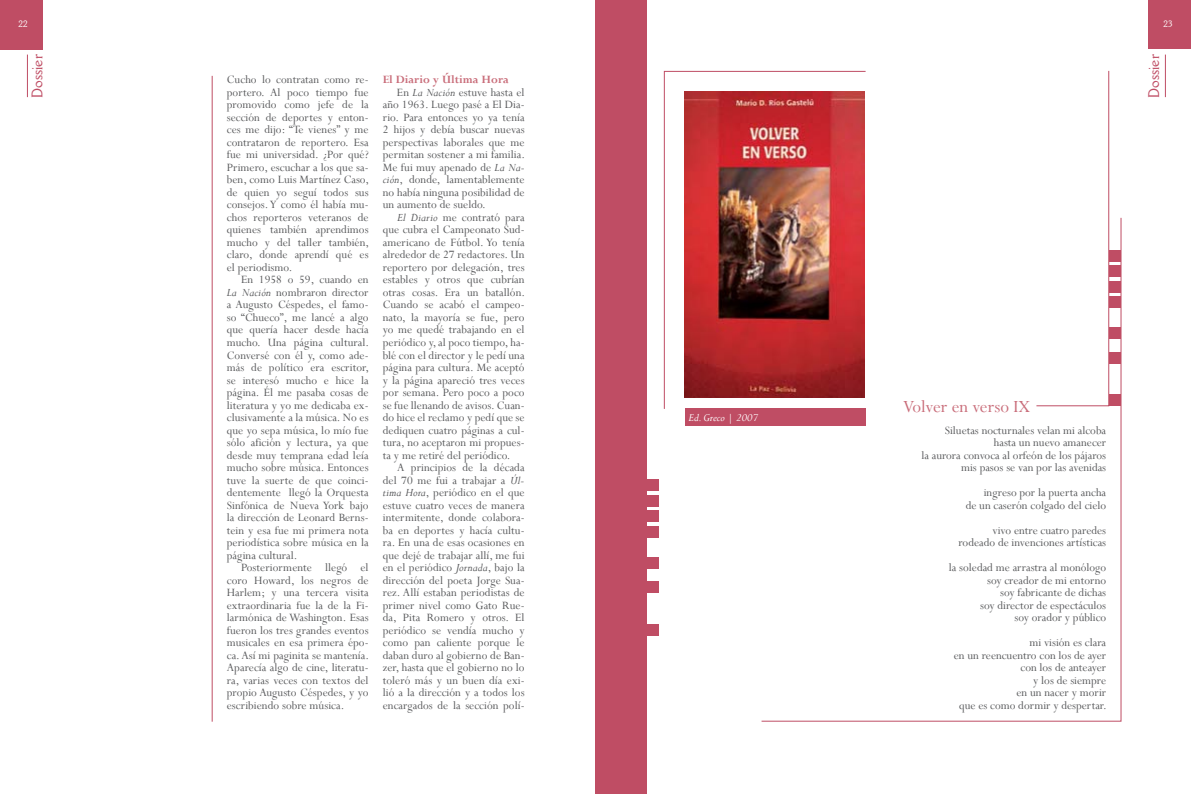
<style>
.page{position:relative;width:1191px;height:794px;background:#fff}
.page>*{position:absolute;margin:0;border:0;box-sizing:border-box;transform-origin:0 0}
.t1{font:19px "Perpetua";color:#c96d7a}
.t2{font:15px "Della Robbia BT";color:#bf4d64}
.t3{font:12.5px/12.5px "Perpetua";letter-spacing:.005em;color:#58595b;text-align:right}
.t4{font:700 12.5px "Perpetua";letter-spacing:.005em;color:#c96d7a}
.t5{font:italic 12px "Perpetua";color:#fff}
.t6{font:9px "Della Robbia BT";color:#fff}
.s1{font-style:italic}
</style>
<div class="page">
<div style="left:1148px;top:0;width:43px;height:49px;background:#bf4d64"></div>
<div style="left:0;top:0;width:43px;height:49px;background:#bf4d64"></div>
<hr style="left:27px;top:55px;width:1px;height:42px;background:#bf4d64">
<hr style="left:1164px;top:55px;width:1px;height:42px;background:#bf4d64">
<svg style="left:663px;top:70px;width:203px;height:339px"></svg>
<img style="left:685px;top:92px;width:179px;height:305px">
<hr style="left:212px;top:76px;width:1px;height:645px;background:#bf4d64">
<svg style="left:760px;top:217px;width:362px;height:505px"></svg>
<div style="left:685px;top:409px;width:180px;height:17px;background:#bf4d64"></div>
<svg style="left:1035px;top:70px;width:74px;height:337px"></svg>
<div style="left:1109px;top:249px;width:12px;height:12px;background:#bf4d64"></div>
<div style="left:1109px;top:265px;width:12px;height:12px;background:#bf4d64"></div>
<div style="left:1109px;top:281px;width:12px;height:12px;background:#bf4d64"></div>
<div style="left:1109px;top:296px;width:12px;height:12px;background:#bf4d64"></div>
<div style="left:1109px;top:327px;width:12px;height:12px;background:#bf4d64"></div>
<div style="left:1109px;top:351px;width:12px;height:12px;background:#bf4d64"></div>
<div style="left:1109px;top:394px;width:12px;height:12px;background:#bf4d64"></div>
<div style="left:647px;top:479px;width:12px;height:12px;background:#bf4d64"></div>
<div style="left:647px;top:495px;width:12px;height:12px;background:#bf4d64"></div>
<div style="left:647px;top:510px;width:12px;height:12px;background:#bf4d64"></div>
<div style="left:647px;top:526px;width:12px;height:12px;background:#bf4d64"></div>
<div style="left:647px;top:557px;width:12px;height:12px;background:#bf4d64"></div>
<div style="left:647px;top:581px;width:12px;height:12px;background:#bf4d64"></div>
<div style="left:647px;top:624px;width:12px;height:12px;background:#bf4d64"></div>
<div style="left:596px;top:0;width:51px;height:794px;background:#bf4d64"></div>
<p class="t6" style="left:18px;top:19px;width:11px">22</p>
<p class="t6" style="left:1163px;top:18px;width:11px">23</p>
<p class="t2" style="left:28px;top:98px;width:45px;rotate:-90deg">Dossier</p>
<p class="t2" style="left:1144px;top:98px;width:45px;rotate:-90deg">Dossier</p>
<p class="t4" style="left:383px;top:72px;width:128px">El Diario y Última Hora</p>
<p class="t3" style="left:397px;top:86px;width:129px">En <span class="s1">La Nación</span> estuve hasta el</p>
<p class="t3" style="left:383px;top:98px;width:143px">año 1963. Luego pasé a El Dia-</p>
<p class="t3" style="left:383px;top:111px;width:143px">rio. Para entonces yo ya tenía</p>
<p class="t3" style="left:383px;top:123px;width:143px">2 hijos y debía buscar nuevas</p>
<p class="t3" style="left:383px;top:136px;width:143px">perspectivas laborales que me</p>
<p class="t3" style="left:383px;top:148px;width:144px">permitan sostener a mi familia.</p>
<p class="t3" style="left:383px;top:161px;width:143px">Me fui muy apenado de <span class="s1">La Na-</span></p>
<p class="t3" style="left:383px;top:173px;width:143px"><span class="s1">ción</span>, donde, lamentablemente</p>
<p class="t3" style="left:383px;top:186px;width:143px">no había ninguna posibilidad de</p>
<p class="t3" style="left:383px;top:198px;width:105px">un aumento de sueldo.</p>
<p class="t3" style="left:397px;top:211px;width:129px"><span class="s1">El Diario</span> me contrató para</p>
<p class="t3" style="left:383px;top:223px;width:143px">que cubra el Campeonato Sud-</p>
<p class="t3" style="left:383px;top:236px;width:143px">americano de Fútbol. Yo tenía</p>
<p class="t3" style="left:383px;top:248px;width:143px">alrededor de 27 redactores. Un</p>
<p class="t3" style="left:383px;top:261px;width:143px">reportero por delegación, tres</p>
<p class="t3" style="left:383px;top:273px;width:143px">estables y otros que cubrían</p>
<p class="t3" style="left:383px;top:286px;width:144px">otras cosas. Era un batallón.</p>
<p class="t3" style="left:383px;top:298px;width:143px">Cuando se acabó el campeo-</p>
<p class="t3" style="left:383px;top:311px;width:143px">nato, la mayoría se fue, pero</p>
<p class="t3" style="left:383px;top:323px;width:143px">yo me quedé trabajando en el</p>
<p class="t3" style="left:383px;top:336px;width:143px">periódico y, al poco tiempo, ha-</p>
<p class="t3" style="left:383px;top:348px;width:143px">blé con el director y le pedí una</p>
<p class="t3" style="left:383px;top:361px;width:143px">página para cultura. Me aceptó</p>
<p class="t3" style="left:383px;top:373px;width:143px">y la página apareció tres veces</p>
<p class="t3" style="left:383px;top:386px;width:143px">por semana. Pero poco a poco</p>
<p class="t3" style="left:383px;top:398px;width:143px">se fue llenando de avisos. Cuan-</p>
<p class="t3" style="left:383px;top:411px;width:143px">do hice el reclamo y pedí que se</p>
<p class="t3" style="left:383px;top:423px;width:143px">dediquen cuatro páginas a cul-</p>
<p class="t3" style="left:383px;top:436px;width:143px">tura, no aceptaron mi propues-</p>
<p class="t3" style="left:383px;top:448px;width:129px">ta y me retiré del periódico.</p>
<p class="t3" style="left:397px;top:461px;width:129px">A principios de la década</p>
<p class="t3" style="left:383px;top:473px;width:143px">del 70 me fui a trabajar a <span class="s1">Úl-</span></p>
<p class="t3" style="left:383px;top:486px;width:143px"><span class="s1">tima Hora</span>, periódico en el que</p>
<p class="t3" style="left:383px;top:498px;width:143px">estuve cuatro veces de manera</p>
<p class="t3" style="left:383px;top:511px;width:143px">intermitente, donde colabora-</p>
<p class="t3" style="left:383px;top:523px;width:143px">ba en deportes y hacía cultu-</p>
<p class="t3" style="left:383px;top:536px;width:143px">ra. En una de esas ocasiones en</p>
<p class="t3" style="left:383px;top:548px;width:143px">que dejé de trabajar allí, me fui</p>
<p class="t3" style="left:383px;top:561px;width:143px">en el periódico <span class="s1">Jornada</span>, bajo la</p>
<p class="t3" style="left:383px;top:573px;width:143px">dirección del poeta Jorge Sua-</p>
<p class="t3" style="left:383px;top:586px;width:143px">rez. Allí estaban periodistas de</p>
<p class="t3" style="left:383px;top:598px;width:143px">primer nivel como Gato Rue-</p>
<p class="t3" style="left:383px;top:611px;width:143px">da, Pita Romero y otros. El</p>
<p class="t3" style="left:383px;top:623px;width:143px">periódico se vendía mucho y</p>
<p class="t3" style="left:383px;top:636px;width:143px">como pan caliente porque le</p>
<p class="t3" style="left:383px;top:648px;width:143px">daban duro al gobierno de Ban-</p>
<p class="t3" style="left:383px;top:661px;width:143px">zer, hasta que el gobierno no lo</p>
<p class="t3" style="left:383px;top:673px;width:143px">toleró más y un buen día exi-</p>
<p class="t3" style="left:383px;top:686px;width:143px">lió a la dirección y a todos los</p>
<p class="t3" style="left:383px;top:698px;width:143px">encargados de la sección polí-</p>
<p class="t3" style="left:227px;top:73px;width:144px;text-align:justify">Cucho lo contratan como re&shy;portero. Al poco tiempo fue promovido como jefe de la sección de deportes y enton&shy;ces me dijo: “Te vienes” y me contrataron de reportero. Esa fue mi universidad. ¿Por qué?<br>Primero, escuchar a los que sa&shy;ben, como Luis Martínez Caso, de quien yo seguí todos sus consejos. Y como él había mu&shy;chos reporteros veteranos de quienes también aprendimos mucho y del taller también, claro, donde aprendí qué es el periodismo.</p>
<p class="t3" style="left:227px;top:273px;width:144px;text-align:justify;text-indent:14px">En 1958 o 59, cuando en <span class="s1">La Nación</span> nombraron director a Augusto Céspedes, el famo&shy;so “Chueco”, me lancé a algo que quería hacer desde hacía mucho. Una página cultural.<br>Conversé con él y, como ade&shy;más de político era escritor, se interesó mucho e hice la página. Él me pasaba cosas de literatura y yo me dedicaba ex&shy;clusivamente a la música. No es que yo sepa música, lo mío fue sólo afición y lectura, ya que desde muy temprana edad leía mucho sobre música. Entonces tuve la suerte de que coinci&shy;dentemente llegó la Orquesta Sinfónica de Nueva York bajo la dirección de Leonard Berns&shy;tein y esa fue mi primera nota periodística sobre música en la página cultural.</p>
<p class="t3" style="left:227px;top:561px;width:144px;text-align:justify;text-indent:14px">Posteriormente llegó el coro Howard, los negros de Harlem; y una tercera visita extraordinaria fue la de la Fi&shy;larmónica de Washington. Esas fueron los tres grandes eventos musicales en esa primera épo&shy;ca. Así mi paginita se mantenía.<br>Aparecía algo de cine, literatu&shy;ra, varias veces con textos del propio Augusto Céspedes, y yo escribiendo sobre música.</p>
<h1 class="t1" style="left:903px;top:394px;width:128px">Volver en verso IX</h1>
<p class="t5" style="left:688px;top:410px;width:71px">Ed. Greco | 2007</p>
<p class="t3" style="left:921px;top:423px;width:186px">Siluetas nocturnales velan mi alcoba hasta un nuevo amanecer<br>la aurora convoca al orfeón de los pájaros mis pasos se van por las avenidas</p>
<p class="t3" style="left:965px;top:486px;width:142px">ingreso por la puerta ancha<br>de un caserón colgado del cielo</p>
<p class="t3" style="left:958px;top:523px;width:149px">vivo entre cuatro paredes rodeado de invenciones artísticas</p>
<p class="t3" style="left:949px;top:561px;width:159px">la soledad me arrastra al monólogo soy creador de mi entorno<br>soy fabricante de dichas<br>soy director de espectáculos<br>soy orador y público</p>
<p class="t3" style="left:954px;top:636px;width:154px">mi visión es clara<br>en un reencuentro con los de ayer con los de anteayer<br>y los de siempre<br>en un nacer y morir<br>que es como dormir y despertar.</p>
</div>
